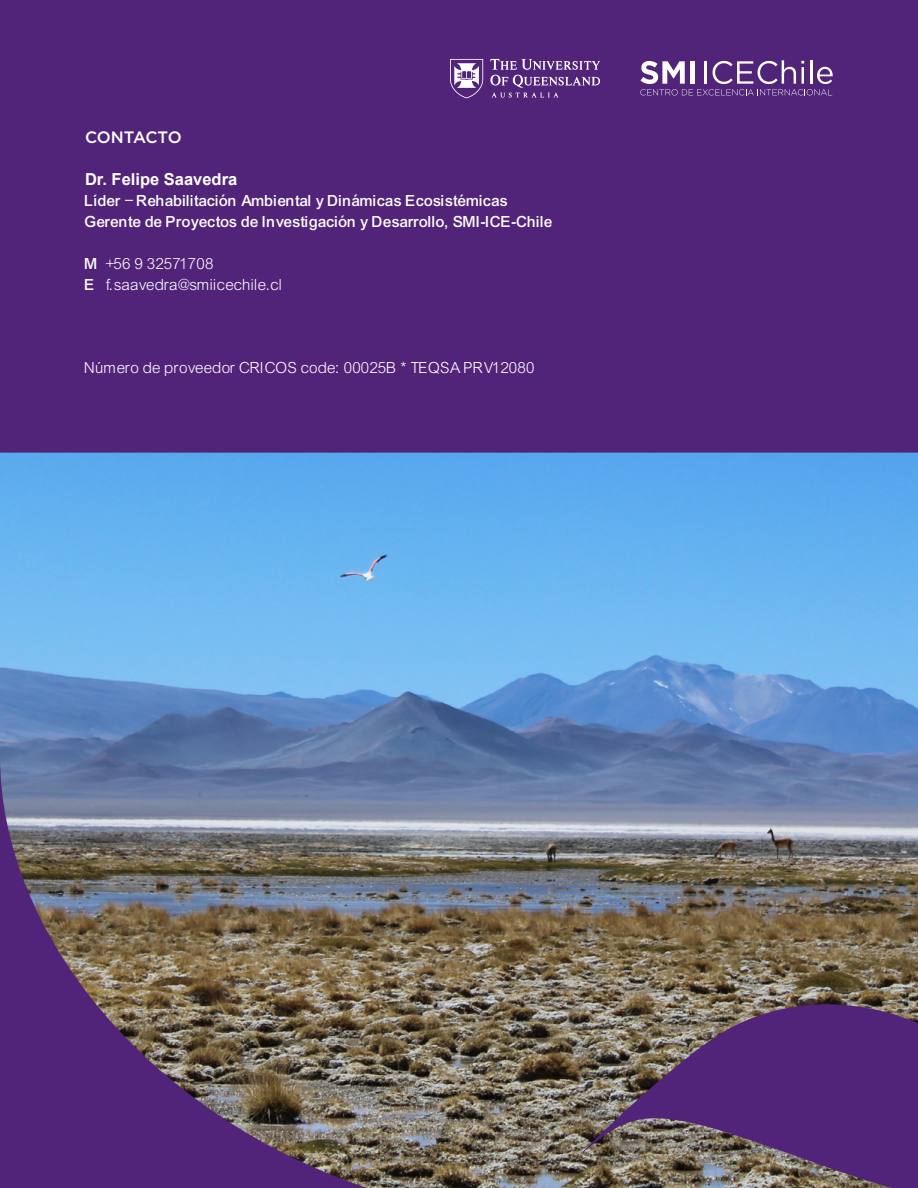
<style>
.page{position:relative;width:918px;height:1188px;background:#51247a}
.page>*{position:absolute;margin:0;border:0;box-sizing:border-box;transform-origin:0 0}
.t1{font:16.5px/21px "Arial Mdm";color:#fff}
.t2{font:16.5px/21px "Arial Lgt";color:#fff}
.t3{font:700 16.5px "Arial";color:#fff}
.t4{font:500 16.5px "Gotham";letter-spacing:-.02em;color:#fff}
.s1{font-family:"Arial Mdm"}
</style>
<div class="page">
<svg style="left:640px;top:60px;width:193px;height:35px"></svg>
<svg style="left:450px;top:59px;width:150px;height:39px"></svg>
<img style="left:0;top:453px;width:918px;height:735px">
<p class="t4" style="left:85px;top:127px;width:98px">CONTACTO</p>
<p class="t3" style="left:85px;top:168px;width:154px">Dr. Felipe Saavedra</p>
<p class="t1" style="left:85px;top:190px;width:470px">Líder – Rehabilitación Ambiental y Dinámicas Ecosistémicas<br>Gerente de Proyectos de Investigación y Desarrollo, SMI-ICE-Chile</p>
<p class="t2" style="left:85px;top:253px;width:200px"><span class="s1">M</span> +56 9 32571708<br><span class="s1">E</span> f.saavedra@smiicechile.cl</p>
<p class="t2" style="left:85px;top:358px;width:452px">Número de proveedor CRICOS code: 00025B * TEQSA PRV12080</p>
</div>
